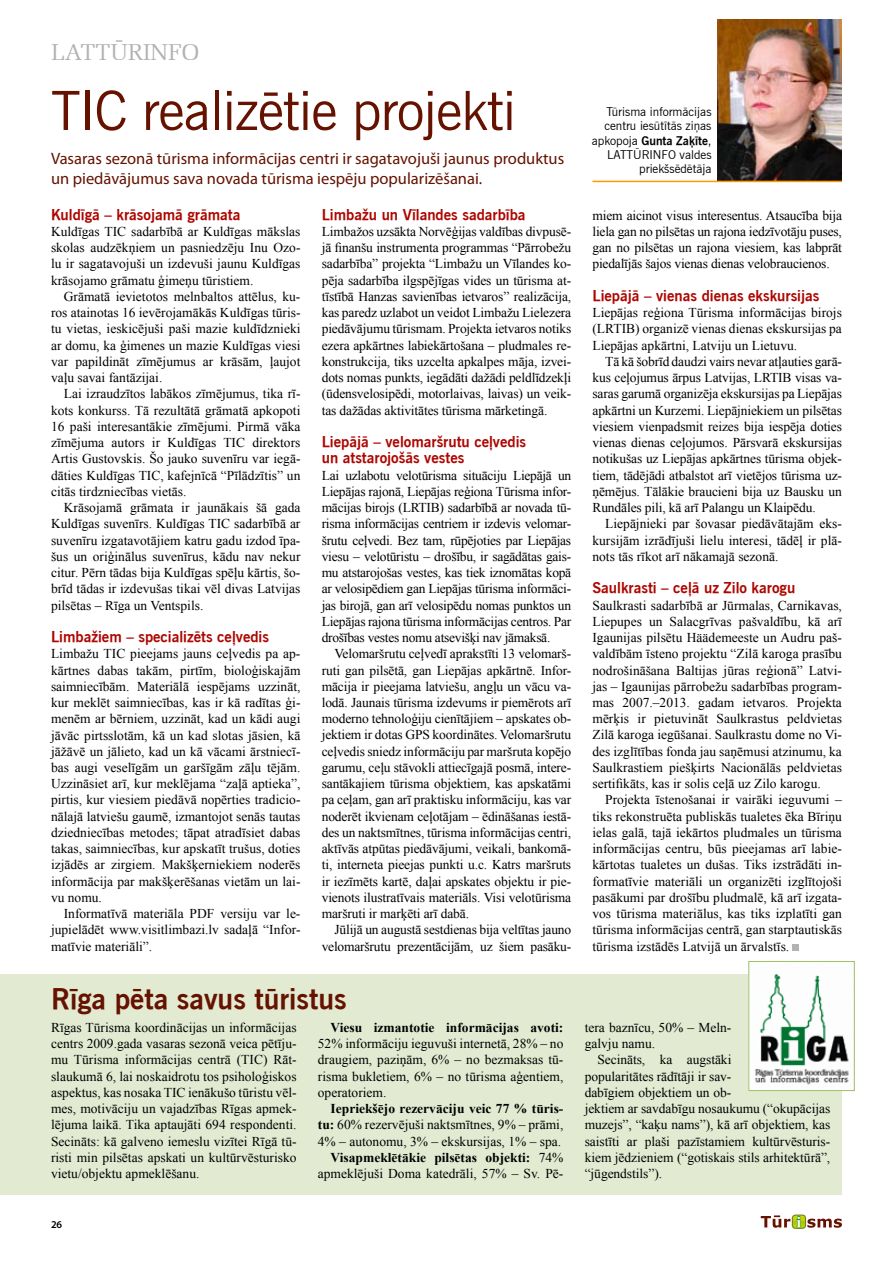
<style>
.page{position:relative;width:893px;height:1263px;background:#fff}
.page>*{position:absolute;margin:0;border:0;box-sizing:border-box;transform-origin:0 0}
.t1{font:54px "News Gothic TL";letter-spacing:-.015em;color:#651200}
.t2{font:700 28.5px "News Gothic TL";color:#651200}
.t3{font:22.5px "Melior";color:#b1b2b3}
.t4{font:16.5px/19.8px "Myriad Pro";color:#651200}
.t5{font:700 15.15px "Times New Roman";color:#fff}
.t6{font:700 15px/16.2px "News Gothic TL";color:#ad0600}
.t7{font:13.5px/16.2px "Times New Roman";color:#000;text-align:justify}
.t8{font:700 13.5px "Times New Roman";color:#000}
.t9{font:12px/14.4px "News Gothic TL";color:#000;text-align:right}
.t10{font:600 10.5px "Myriad Pro";color:#000}
.s1{font-weight:700}
</style>
<div class="page">
<div style="left:792px;top:1214px;width:14px;height:15px;border:1px solid #65862a;border-radius:3px"></div>
<svg style="left:761px;top:1215px;width:81px;height:13px"></svg>
<div style="left:0;top:975px;width:842px;height:220px;background:#e2ebd2"></div>
<div style="left:793px;top:944px;width:6px;height:7px;background:#b1b2b3"></div>
<img style="left:717px;top:19px;width:125px;height:162px">
<img style="left:750px;top:974px;width:99px;height:115px">
<div style="left:748px;top:961px;width:107px;height:130px;border:1px solid #a0bf65"></div>
<hr style="left:592px;top:181px;width:250px;height:1px;background:#ff9a00">
<h3 class="t3" style="left:51px;top:39px;width:150px">LATTŪRINFO</h3>
<h1 class="t1" style="left:51px;top:78px;width:467px">TIC realizētie projekti</h1>
<p class="t4" style="left:51px;top:148px;width:515px">Vasaras sezonā tūrisma informācijas centri ir sagatavojuši jaunus produktus un piedāvājumus sava novada tūrisma iespēju popularizēšanai.</p>
<p class="t6" style="left:51px;top:206px;width:191px">Kuldīgā – krāsojamā grāmata</p>
<p class="t7" style="left:51px;top:223px;width:251px">Kuldīgas TIC sadarbībā ar Kuldīgas mākslas skolas audzēkņiem un pasniedzēju Inu Ozo&shy;lu ir sagatavojuši un izdevuši jaunu Kuldīgas krāsojamo grāmatu ģimeņu tūristiem.</p>
<p class="t7" style="left:51px;top:288px;width:251px;text-indent:13px">Grāmatā ievietotos melnbaltos attēlus, ku&shy;ros atainotas 16 ievērojamākās Kuldīgas tūris&shy;tu vietas, ieskicējuši paši mazie kuldīdznieki ar domu, ka ģimenes un mazie Kuldīgas viesi var papildināt zīmējumus ar krāsām, ļaujot vaļu savai fantāzijai.</p>
<p class="t7" style="left:51px;top:385px;width:251px;text-indent:13px">Lai izraudzītos labākos zīmējumus, tika rī&shy;kots konkurss. Tā rezultātā grāmatā apkopoti 16 paši interesantākie zīmējumi. Pirmā vāka zīmējuma autors ir Kuldīgas TIC direktors Artis Gustovskis. Šo jauko suvenīru var iegā&shy;dāties Kuldīgas TIC, kafejnīcā “Pīlādzītis” un citās tirdzniecības vietās.</p>
<p class="t7" style="left:51px;top:499px;width:251px;text-indent:13px">Krāsojamā grāmata ir jaunākais šā gada Kuldīgas suvenīrs. Kuldīgas TIC sadarbībā ar suvenīru izgatavotājiem katru gadu izdod īpa&shy;šus un oriģinālus suvenīrus, kādu nav nekur citur. Pērn tādas bija Kuldīgas spēļu kārtis, šo&shy;brīd tādas ir izdevušas tikai vēl divas Latvijas pilsētas – Rīga un Ventspils.</p>
<p class="t6" style="left:51px;top:628px;width:220px">Limbažiem – specializēts ceļvedis</p>
<p class="t7" style="left:51px;top:645px;width:251px">Limbažu TIC pieejams jauns ceļvedis pa ap&shy;kārtnes dabas takām, pirtīm, bioloģiskajām saimniecībām. Materiālā iespējams uzzināt, kur meklēt saimniecības, kas ir kā radītas ģi&shy;menēm ar bērniem, uzzināt, kad un kādi augi jāvāc pirtsslotām, kā un kad slotas jāsien, kā jāžāvē un jālieto, kad un kā vācami ārstniecī&shy;bas augi veselīgām un garšīgām zāļu tējām.<br>Uzzināsiet arī, kur meklējama “zaļā aptieka”, pirtis, kur viesiem piedāvā nopērties tradicio&shy;nālajā latviešu gaumē, izmantojot senās tautas dziedniecības metodes; tāpat atradīsiet dabas takas, saimniecības, kur apskatīt trušus, doties izjādēs ar zirgiem. Makšķerniekiem noderēs informācija par makšķerēšanas vietām un lai&shy;vu nomu.</p>
<p class="t7" style="left:51px;top:905px;width:251px;text-indent:13px">Informatīvā materiāla PDF versiju var le&shy;jupielādēt www.visitlimbazi.lv sadaļā “Infor&shy;matīvie materiāli”.</p>
<p class="t6" style="left:322px;top:206px;width:205px">Limbažu un Vīlandes sadarbība</p>
<p class="t7" style="left:322px;top:223px;width:251px">Limbažos uzsākta Norvēģijas valdības divpusē&shy;jā finanšu instrumenta programmas “Pārrobežu sadarbība” projekta “Limbažu un Vīlandes ko&shy;pēja sadarbība ilgspējīgas vides un tūrisma at&shy;tīstībā Hanzas savienības ietvaros” realizācija, kas paredz uzlabot un veidot Limbažu Lielezera piedāvājumu tūrismam. Projekta ietvaros notiks ezera apkārtnes labiekārtošana – pludmales re&shy;konstrukcija, tiks uzcelta apkalpes māja, izvei&shy;dots nomas punkts, iegādāti dažādi peldlīdzekļi (ūdensvelosipēdi, motorlaivas, laivas) un veik&shy;tas dažādas aktivitātes tūrisma mārketingā.</p>
<p class="t6" style="left:322px;top:433px;width:206px">Liepājā – velomaršrutu ceļvedis un atstarojošās vestes</p>
<p class="t7" style="left:322px;top:467px;width:251px">Lai uzlabotu velotūrisma situāciju Liepājā un Liepājas rajonā, Liepājas reģiona Tūrisma infor&shy;mācijas birojs (LRTIB) sadarbībā ar novada tū&shy;risma informācijas centriem ir izdevis velomar&shy;šrutu ceļvedi. Bez tam, rūpējoties par Liepājas viesu – velotūristu – drošību, ir sagādātas gais&shy;mu atstarojošas vestes, kas tiek iznomātas kopā ar velosipēdiem gan Liepājas tūrisma informāci&shy;jas birojā, gan arī velosipēdu nomas punktos un Liepājas rajona tūrisma informācijas centros. Par drošības vestes nomu atsevišķi nav jāmaksā.</p>
<p class="t7" style="left:322px;top:645px;width:251px;text-indent:13px">Velomaršrutu ceļvedī aprakstīti 13 velomarš&shy;ruti gan pilsētā, gan Liepājas apkārtnē. Infor&shy;mācija ir pieejama latviešu, angļu un vācu va&shy;lodā. Jaunais tūrisma izdevums ir piemērots arī moderno tehnoloģiju cienītājiem – apskates ob&shy;jektiem ir dotas GPS koordinātes. Velomaršrutu ceļvedis sniedz informāciju par maršruta kopējo garumu, ceļu stāvokli attiecīgajā posmā, intere&shy;santākajiem tūrisma objektiem, kas apskatāmi pa ceļam, gan arī praktisku informāciju, kas var noderēt ikvienam ceļotājam – ēdināšanas iestā&shy;des un naktsmītnes, tūrisma informācijas centri, aktīvās atpūtas piedāvājumi, veikali, bankomā&shy;ti, interneta pieejas punkti u.c. Katrs maršruts ir iezīmēts kartē, daļai apskates objektu ir pie&shy;vienots ilustratīvais materiāls. Visi velotūrisma maršruti ir marķēti arī dabā.</p>
<p class="t7" style="left:322px;top:921px;width:251px;text-align:right">Jūlijā un augustā sestdienas bija veltītas jauno velomaršrutu prezentācijām, uz šiem pasāku-</p>
<p class="t9" style="left:592px;top:104px;width:121px">Tūrisma informācijas centru iesūtītās ziņas apkopoja <span class="s1">Gunta Zaķīte</span>,<br>LATTŪRINFO valdes priekšsēdētāja</p>
<p class="t7" style="left:592px;top:207px;width:251px">miem aicinot visus interesentus. Atsaucība bija liela gan no pilsētas un rajona iedzīvotāju puses, gan no pilsētas un rajona viesiem, kas labprāt piedalījās šajos vienas dienas velobraucienos.</p>
<p class="t6" style="left:592px;top:287px;width:228px">Liepājā – vienas dienas ekskursijas</p>
<p class="t7" style="left:592px;top:304px;width:251px">Liepājas reģiona Tūrisma informācijas birojs (LRTIB) organizē vienas dienas ekskursijas pa Liepājas apkārtni, Latviju un Lietuvu.</p>
<p class="t7" style="left:592px;top:353px;width:251px;text-indent:13px">Tā kā šobrīd daudzi vairs nevar atļauties garā&shy;kus ceļojumus ārpus Latvijas, LRTIB visas va&shy;saras garumā organizēja ekskursijas pa Liepājas apkārtni un Kurzemi. Liepājniekiem un pilsētas viesiem vienpadsmit reizes bija iespēja doties vienas dienas ceļojumos. Pārsvarā ekskursijas notikušas uz Liepājas apkārtnes tūrisma objek&shy;tiem, tādējādi atbalstot arī vietējos tūrisma uz&shy;ņēmējus. Tālākie braucieni bija uz Bausku un Rundāles pili, kā arī Palangu un Klaipēdu.</p>
<p class="t7" style="left:592px;top:515px;width:251px;text-indent:13px">Liepājnieki par šovasar piedāvātajām eks&shy;kursijām izrādījuši lielu interesi, tādēļ ir plā&shy;nots tās rīkot arī nākamajā sezonā.</p>
<p class="t6" style="left:592px;top:580px;width:204px">Saulkrasti – ceļā uz Zilo karogu</p>
<p class="t7" style="left:592px;top:597px;width:251px">Saulkrasti sadarbībā ar Jūrmalas, Carnikavas, Liepupes un Salacgrīvas pašvaldību, kā arī Igaunijas pilsētu Häädemeeste un Audru paš&shy;valdībām īsteno projektu “Zilā karoga prasību nodrošināšana Baltijas jūras reģionā” Latvi&shy;jas – Igaunijas pārrobežu sadarbības program&shy;mas 2007.–2013. gadam ietvaros. Projekta mērķis ir pietuvināt Saulkrastus peldvietas Zilā karoga iegūšanai. Saulkrastu dome no Vi&shy;des izglītības fonda jau saņēmusi atzinumu, ka Saulkrastiem piešķirts Nacionālās peldvietas sertifikāts, kas ir solis ceļā uz Zilo karogu.</p>
<p class="t7" style="left:592px;top:792px;width:251px;text-indent:13px">Projekta īstenošanai ir vairāki ieguvumi – tiks rekonstruēta publiskās tualetes ēka Bīriņu ielas galā, tajā iekārtos pludmales un tūrisma informācijas centru, būs pieejamas arī labie&shy;kārtotas tualetes un dušas. Tiks izstrādāti in&shy;formatīvie materiāli un organizēti izglītojoši pasākumi par drošību pludmalē, kā arī izgata&shy;vos tūrisma materiālus, kas tiks izplatīti gan tūrisma informācijas centrā, gan starptautiskās tūrisma izstādēs Latvijā un ārvalstīs.</p>
<h2 class="t2" style="left:51px;top:980px;width:297px">Rīga pēta savus tūristus</h2>
<p class="t7" style="left:51px;top:1019px;width:247px">Rīgas Tūrisma koordinācijas un informācijas centrs 2009.gada vasaras sezonā veica pētīju&shy;mu Tūrisma informācijas centrā (TIC) Rāt&shy;slaukumā 6, lai noskaidrotu tos psiholoģiskos aspektus, kas nosaka TIC ienākušo tūristu vēl&shy;mes, motivāciju un vajadzības Rīgas apmek&shy;lējuma laikā. Tika aptaujāti 694 respondenti.<br>Secināts: kā galveno iemeslu vizītei Rīgā tū&shy;risti min pilsētas apskati un kultūrvēsturisko vietu/objektu apmeklēšanu.</p>
<p class="t8" style="left:331px;top:1018px;width:234px">Viesu izmantotie informācijas avoti:</p>
<p class="t7" style="left:318px;top:1035px;width:247px">52% informāciju ieguvuši internetā, 28% – no draugiem, paziņām, 6% – no bezmaksas tū&shy;risma bukletiem, 6% – no tūrisma aģentiem, operatoriem.</p>
<p class="t7" style="left:318px;top:1100px;width:247px;text-align:right"><span class="s1">Iepriekšējo rezervāciju veic 77 % tūris&shy;tu:</span> 60% rezervējuši naktsmītnes, 9% – prāmi, 4% – autonomu, 3% – ekskursijas, 1% – spa.<br><span class="s1">Visapmeklētākie pilsētas objekti:</span> 74% apmeklējuši Doma katedrāli, 57% – Sv. Pē-</p>
<p class="t7" style="left:585px;top:1019px;width:148px">tera baznīcu, 50% – Meln&shy;galvju namu.</p>
<p class="t7" style="left:585px;top:1051px;width:247px;text-align:left;text-indent:13px">Secināts, ka augstāki<br>popularitātes rādītāji ir sav-<br>dabīgiem objektiem un ob-<br>jektiem ar savdabīgu nosaukumu (“okupācijas muzejs”, “kaķu nams”), kā arī objektiem, kas saistīti ar plaši pazīstamiem kultūrvēsturis&shy;kiem jēdzieniem (“gotiskais stils arhitektūrā”, “jūgendstils”).</p>
<p class="t10" style="left:51px;top:1217px;width:13px">26</p>
<p class="t5" style="left:797px;top:1211px;width:6px">i</p>
</div>
